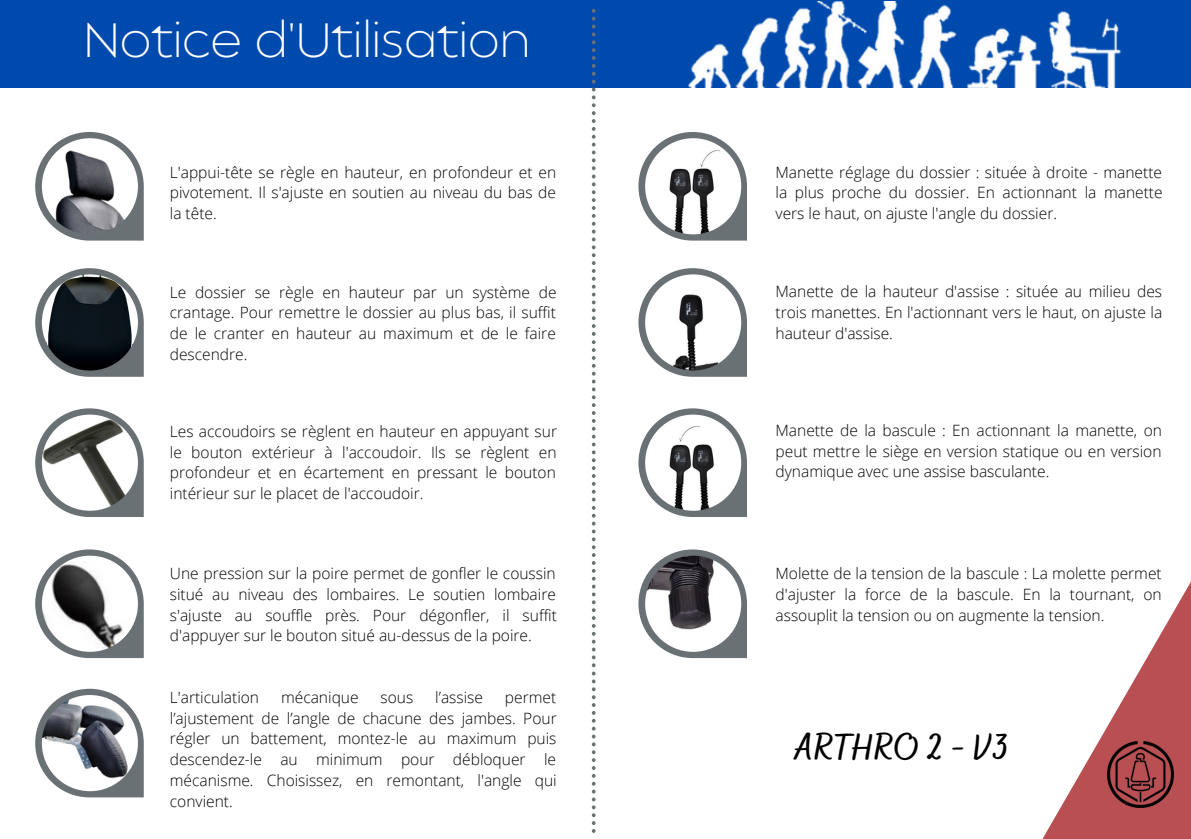
<style>
.page{position:relative;width:1191px;height:839px;background:#fff}
.page>*{position:absolute;margin:0;border:0;box-sizing:border-box;transform-origin:0 0}
.t1{font:200 48px "Balgin";color:#fff}
.t2{font:700 37px "Bakerie Smooth";color:#000}
.t3{font:300 15.6px/20.8px "Open Sans";color:#000;text-align:justify}
</style>
<div class="page">
<svg style="left:1043px;top:581px;width:148px;height:257px"></svg>
<div style="left:0;top:0;width:1191px;height:88px;background:#004aad"></div>
<svg style="left:592px;top:9px;width:4px;height:823px"></svg>
<img style="left:688px;top:2px;width:434px;height:85px">
<img style="left:1108px;top:741px;width:66px;height:66px">
<svg style="left:35px;top:268px;width:109px;height:109px"></svg>
<img style="left:42px;top:274px;width:96px;height:96px;border-radius:50%">
<svg style="left:35px;top:408px;width:109px;height:109px"></svg>
<img style="left:42px;top:414px;width:96px;height:96px;border-radius:50%">
<svg style="left:35px;top:549px;width:109px;height:109px"></svg>
<img style="left:42px;top:555px;width:96px;height:96px;border-radius:50%">
<svg style="left:638px;top:132px;width:109px;height:108px"></svg>
<img style="left:645px;top:138px;width:96px;height:96px;border-radius:50%">
<svg style="left:638px;top:268px;width:109px;height:109px"></svg>
<img style="left:645px;top:274px;width:96px;height:96px;border-radius:50%">
<svg style="left:638px;top:408px;width:109px;height:109px"></svg>
<img style="left:645px;top:414px;width:96px;height:96px;border-radius:50%">
<svg style="left:638px;top:549px;width:109px;height:109px"></svg>
<img style="left:645px;top:555px;width:96px;height:96px;border-radius:50%">
<svg style="left:35px;top:688px;width:109px;height:109px"></svg>
<img style="left:42px;top:695px;width:96px;height:96px;border-radius:50%">
<svg style="left:35px;top:132px;width:109px;height:108px"></svg>
<img style="left:42px;top:138px;width:96px;height:96px;border-radius:50%">
<p class="t1" style="left:84px;top:21px;width:448px">Notice d'Utilisation</p>
<p class="t3" style="left:170px;top:161px;width:388px">L'appui-tête se règle en hauteur, en profondeur et en pivotement. Il s'ajuste en soutien au niveau du bas de la tête.</p>
<p class="t3" style="left:170px;top:281px;width:388px">Le dossier se règle en hauteur par un système de crantage. Pour remettre le dossier au plus bas, il suffit de le cranter en hauteur au maximum et de le faire descendre.</p>
<p class="t3" style="left:170px;top:420px;width:389px">Les accoudoirs se règlent en hauteur en appuyant sur le bouton extérieur à l'accoudoir. Ils se règlent en profondeur et en écartement en pressant le bouton intérieur sur le placet de l'accoudoir.</p>
<p class="t3" style="left:170px;top:562px;width:389px">Une pression sur la poire permet de gonfler le coussin situé au niveau des lombaires. Le soutien lombaire s'ajuste au souffle près. Pour dégonfler, il suffit d'appuyer sur le bouton situé au-dessus de la poire.</p>
<p class="t3" style="left:170px;top:686px;width:91px">L'articulation</p>
<p class="t3" style="left:281px;top:686px;width:79px">mécanique</p>
<p class="t3" style="left:381px;top:686px;width:34px">sous</p>
<p class="t3" style="left:435px;top:686px;width:49px">l’assise</p>
<p class="t3" style="left:170px;top:686px;width:388px;text-indent:335px">permet l’ajustement de l’angle de chacune des jambes. Pour régler un battement, montez-le au maximum puis descendez-le au minimum pour débloquer le mécanisme. Choisissez, en remontant, l'angle qui convient.</p>
<p class="t3" style="left:776px;top:161px;width:389px">Manette réglage du dossier : située à droite - manette la plus proche du dossier. En actionnant la manette vers le haut, on ajuste l'angle du dossier.</p>
<p class="t3" style="left:776px;top:280px;width:388px">Manette de la hauteur d'assise : située au milieu des trois manettes. En l'actionnant vers le haut, on ajuste la hauteur d'assise.</p>
<p class="t3" style="left:776px;top:419px;width:388px">Manette de la bascule : En actionnant la manette, on peut mettre le siège en version statique ou en version dynamique avec une assise basculante.</p>
<p class="t3" style="left:776px;top:562px;width:388px">Molette de la tension de la bascule : La molette permet d'ajuster la force de la bascule. En la tournant, on assouplit la tension ou on augmente la tension.</p>
<p class="t2" style="left:795px;top:725px;width:215px">ARTHRO 2 - V3</p>
</div>
